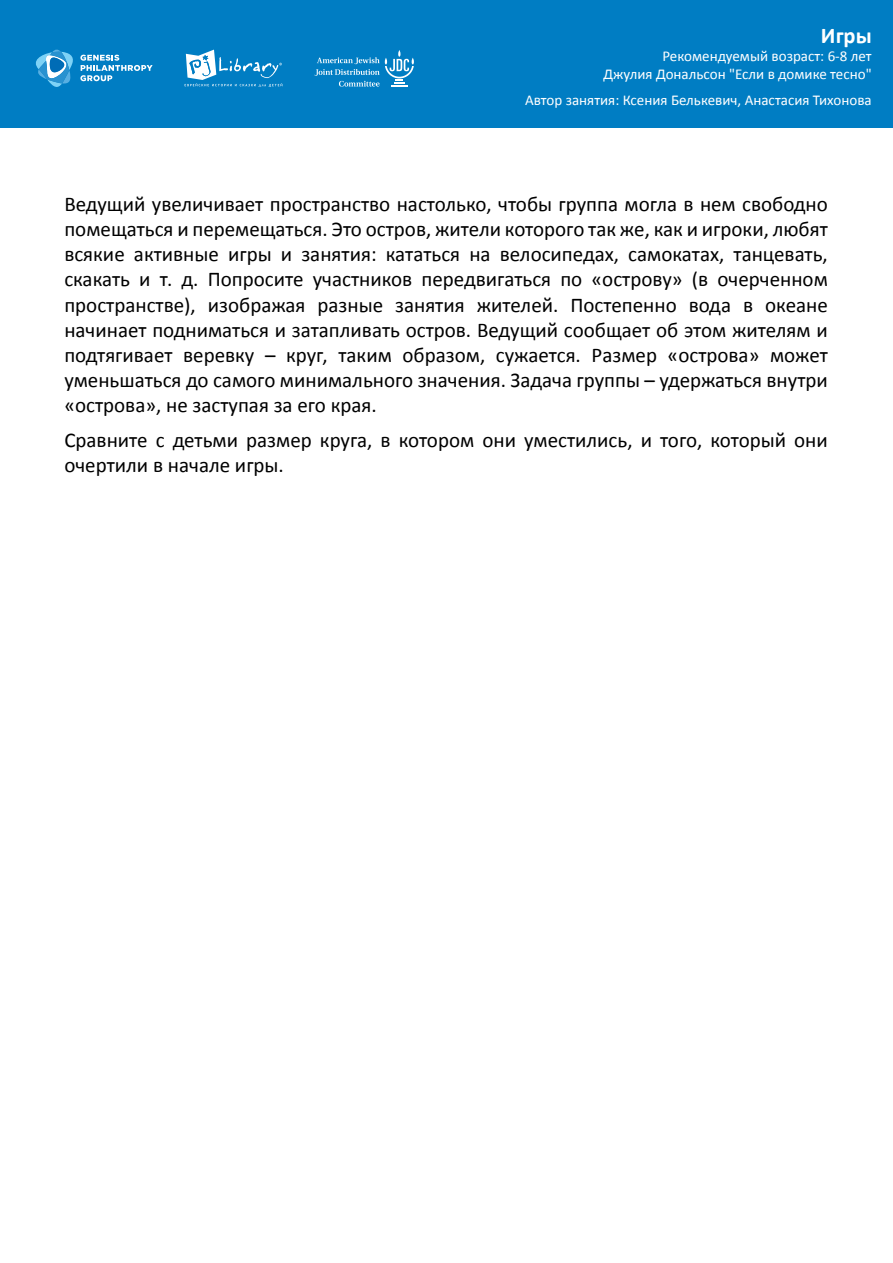
<style>
.page{position:relative;width:893px;height:1263px;background:#fff}
.page>*{position:absolute;margin:0;border:0;box-sizing:border-box;transform-origin:0 0}
.t1{font:700 22.5px "Calibri";color:#fff}
.t2{font:21px/25.2px "Calibri";color:#000;text-align:justify}
.t3{font:15px/18px "Calibri";color:#fff;text-align:right}
</style>
<div class="page">
<div style="left:0;top:0;width:893px;height:128px;background:#007dc3"></div>
<svg style="left:185px;top:50px;width:97px;height:37px"></svg>
<svg style="left:314px;top:50px;width:100px;height:37px"></svg>
<svg style="left:35px;top:49px;width:118px;height:38px"></svg>
<p class="t1" style="left:821px;top:21px;width:52px">Игры</p>
<p class="t3" style="left:604px;top:47px;width:270px">Рекомендуемый возраст: 6-8 лет<br>Джулия Дональсон "Если в домике тесно"</p>
<p class="t3" style="left:525px;top:91px;width:348px">Автор занятия: Ксения Белькевич, Анастасия Тихонова</p>
<p class="t2" style="left:64px;top:191px;width:765px">Ведущий увеличивает пространство настолько, чтобы группа могла в нем свободно помещаться и перемещаться. Это остров, жители которого так же, как и игроки, любят всякие активные игры и занятия: кататься на велосипедах, самокатах, танцевать, скакать и т. д. Попросите участников передвигаться по «острову» (в очерченном пространстве), изображая разные занятия жителей. Постепенно вода в океане начинает подниматься и затапливать остров. Ведущий сообщает об этом жителям и подтягивает веревку – круг, таким образом, сужается. Размер «острова» может уменьшаться до самого минимального значения. Задача группы – удержаться внутри «острова», не заступая за его края.</p>
<p class="t2" style="left:64px;top:427px;width:765px">Сравните с детьми размер круга, в котором они уместились, и того, который они очертили в начале игры.</p>
</div>
